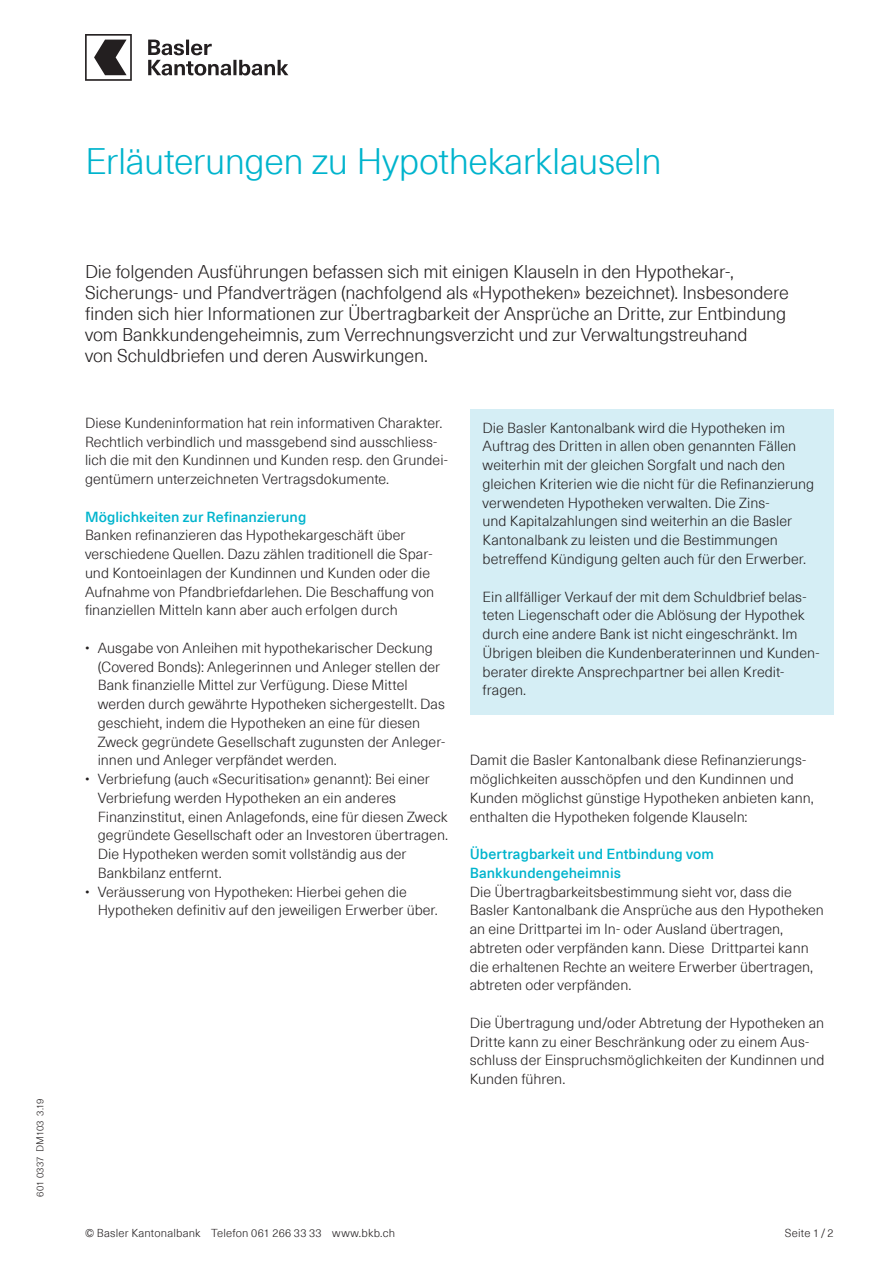
<style>
.page{position:relative;width:893px;height:1263px;background:#fff}
.page>*{position:absolute;margin:0;border:0;box-sizing:border-box;transform-origin:0 0}
.t1{font:300 36px "Neue Haas Unica Pro";letter-spacing:-.015em;color:#00b4cd}
.t2{font:300 18px/21px "Neue Haas Unica Pro";letter-spacing:-.01em;color:#231f20}
.t3{font:300 14.25px/18.8px "Neue Haas Unica Pro";letter-spacing:.005em;color:#231f20}
.t4{font:500 14.25px/18.8px "Neue Haas Unica Pro";letter-spacing:.005em;color:#00b4cd}
.t5{font:300 11.25px "Neue Haas Unica Pro";letter-spacing:.015em;color:#231f20}
.t6{font:300 9.75px "Neue Haas Unica Pro";letter-spacing:.01em;color:#231f20}
</style>
<div class="page">
<svg style="left:85px;top:34px;width:203px;height:47px"></svg>
<div style="left:470px;top:409px;width:363px;height:305px;background:#d5eef5"></div>
<p class="t6" style="left:34px;top:1197px;width:100px;rotate:-90deg">601 0337 DM103 3.19</p>
<h1 class="t1" style="left:85px;top:140px;width:578px">Erläuterungen zu Hypothekarklauseln</h1>
<p class="t2" style="left:85px;top:261px;width:705px">Die folgenden Ausführungen befassen sich mit einigen Klauseln in den Hypothekar-, Sicherungs- und Pfandverträgen (nachfolgend als «Hypotheken» bezeichnet). Insbesondere finden sich hier Informationen zur Übertragbarkeit der Ansprüche an Dritte, zur Entbindung vom Bankkundengeheimnis, zum Verrechnungsverzicht und zur Verwaltungstreuhand<br>von Schuldbriefen und deren Auswirkungen.</p>
<p class="t3" style="left:85px;top:414px;width:364px">Diese Kundeninformation hat rein informativen Charakter.<br>Rechtlich verbindlich und massgebend sind ausschliess&shy;lich die mit den Kundinnen und Kunden resp. den Grundei&shy;gentümern unterzeichneten Vertragsdokumente.</p>
<p class="t4" style="left:85px;top:507px;width:223px">Möglichkeiten zur Refinanzierung</p>
<p class="t3" style="left:85px;top:526px;width:351px">Banken refinanzieren das Hypothekargeschäft über verschiedene Quellen. Dazu zählen traditionell die Spar&shy;und Kontoeinlagen der Kundinnen und Kunden oder die Aufnahme von Pfandbriefdarlehen. Die Beschaffung von finanziellen Mitteln kann aber auch erfolgen durch</p>
<p class="t3" style="left:98px;top:639px;width:349px;text-indent:-13px">• Ausgabe von Anleihen mit hypothekarischer Deckung (Covered Bonds): Anlegerinnen und Anleger stellen der Bank finanzielle Mittel zur Verfügung. Diese Mittel werden durch gewährte Hypotheken sichergestellt. Das geschieht, indem die Hypotheken an eine für diesen Zweck gegründete Gesellschaft zugunsten der Anleger&shy;innen und Anleger verpfändet werden.</p>
<p class="t3" style="left:98px;top:770px;width:352px;text-indent:-13px">• Verbriefung (auch «Securitisation» genannt): Bei einer Verbriefung werden Hypotheken an ein anderes Finanzinstitut, einen Anlagefonds, eine für diesen Zweck gegründete Gesellschaft oder an Investoren übertragen.<br>Die Hypotheken werden somit vollständig aus der Bankbilanz entfernt.</p>
<p class="t3" style="left:98px;top:882px;width:341px;text-indent:-13px">• Veräusserung von Hypotheken: Hierbei gehen die<br>Hypotheken definitiv auf den jeweiligen Erwerber über.</p>
<p class="t3" style="left:483px;top:419px;width:333px">Die Basler Kantonalbank wird die Hypotheken im Auftrag des Dritten in allen oben genannten Fällen weiterhin mit der gleichen Sorgfalt und nach den gleichen Kriterien wie die nicht für die Refinanzierung verwendeten Hypotheken verwalten. Die Zins-<br>und Kapitalzahlungen sind weiterhin an die Basler Kantonalbank zu leisten und die Bestimmungen betreffend Kündigung gelten auch für den Erwerber.</p>
<p class="t3" style="left:483px;top:587px;width:338px">Ein allfälliger Verkauf der mit dem Schuldbrief belas&shy;teten Liegenschaft oder die Ablösung der Hypothek durch eine andere Bank ist nicht eingeschränkt. Im Übrigen bleiben die Kundenberaterinnen und Kunden&shy;berater direkte Ansprechpartner bei allen Kredit&shy;fragen.</p>
<p class="t3" style="left:470px;top:751px;width:345px">Damit die Basler Kantonalbank diese Refinanzierungs&shy;möglichkeiten ausschöpfen und den Kundinnen und Kunden möglichst günstige Hypotheken anbieten kann, enthalten die Hypotheken folgende Klauseln:</p>
<p class="t4" style="left:470px;top:845px;width:246px">Übertragbarkeit und Entbindung vom<br>Bankkundengeheimnis</p>
<p class="t3" style="left:470px;top:882px;width:356px">Die Übertragbarkeitsbestimmung sieht vor, dass die Basler Kantonalbank die Ansprüche aus den Hypotheken an eine Drittpartei im In- oder Ausland übertragen, abtreten oder verpfänden kann. Diese Drittpartei kann die erhaltenen Rechte an weitere Erwerber übertragen, abtreten oder verpfänden.</p>
<p class="t3" style="left:470px;top:1014px;width:356px">Die Übertragung und/oder Abtretung der Hypotheken an Dritte kann zu einer Beschränkung oder zu einem Aus&shy;schluss der Einspruchsmöglichkeiten der Kundinnen und Kunden führen.</p>
<p class="t5" style="left:85px;top:1227px;width:312px">© Basler Kantonalbank Telefon 061 266 33 33 www.bkb.ch</p>
<p class="t5" style="left:785px;top:1227px;width:50px">Seite 1/2</p>
</div>
